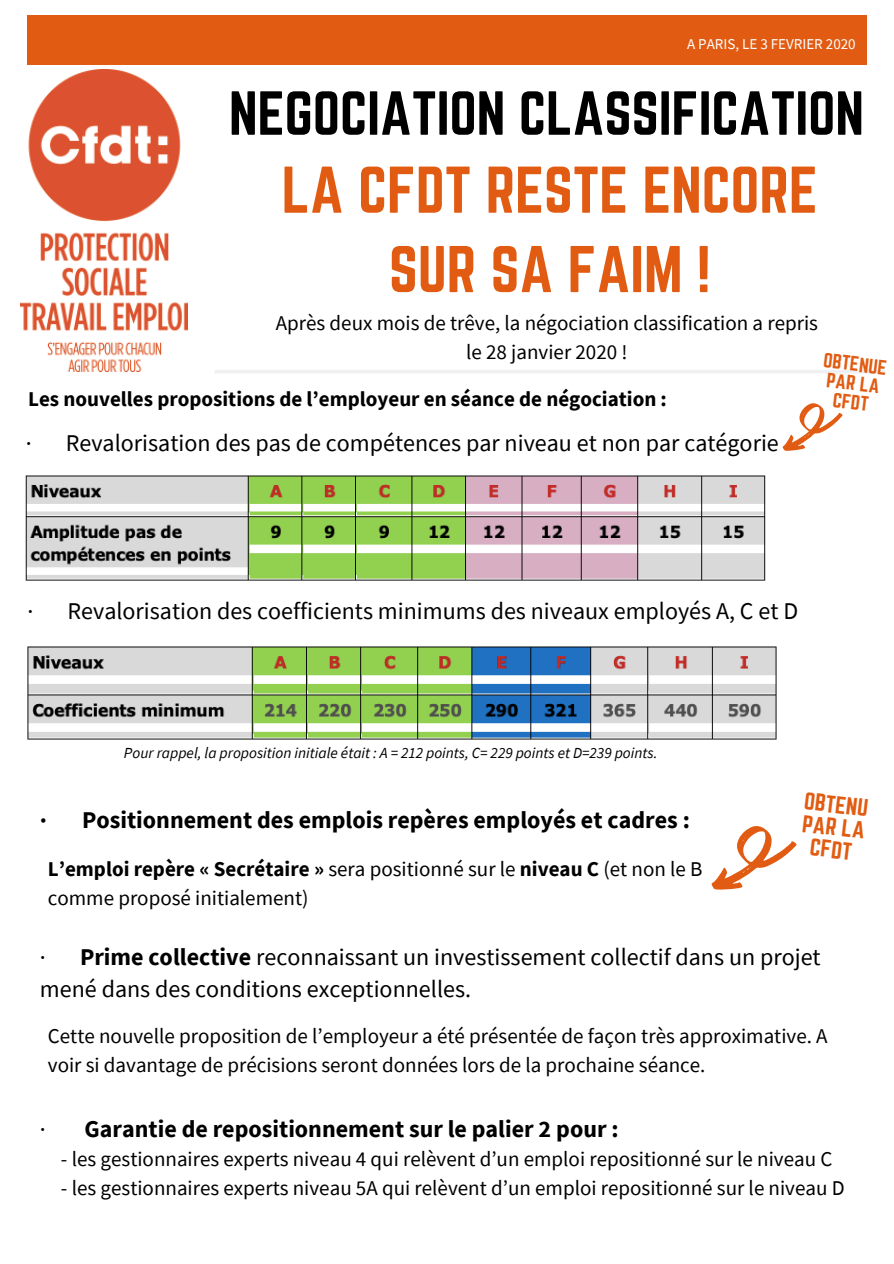
<style>
.page{position:relative;width:894px;height:1264px;background:#fff}
.page>*{position:absolute;margin:0;border:0;box-sizing:border-box;transform-origin:0 0}
.t1{font:57.75px/79.3px "Norwester";color:#e15c12;text-align:center}
.t2{font:54.3px "Norwester";color:#000}
.t3{font:24px/32.7px "Source Sans Pro";color:#000}
.t4{font:700 24px "Source Sans Pro";color:#000}
.t5{font:21.45px/22.5px "Norwester";color:#e15c12;text-align:center}
.t6{font:21px/28.8px "Source Sans Pro";color:#000}
.t7{font:700 21px "Source Sans Pro";color:#000}
.t8{font:18.3px/19px "Norwester";color:#e15c12;text-align:center}
.t9{font:italic 15.3px "Source Sans Pro";color:#000}
.t10{font:15px "Source Sans Pro";color:#fff}
.s1{font-weight:700}
.s2{font-weight:400}
</style>
<div class="page">
<div style="left:28px;top:15px;width:838px;height:50px;background:#e15c12"></div>
<hr style="left:215px;top:370px;width:670px;height:3px;background:#eff0f2">
<img style="left:25px;top:475px;width:741px;height:106px">
<img style="left:27px;top:646px;width:750px;height:94px">
<svg style="left:782px;top:403px;width:61px;height:48px"></svg>
<svg style="left:711px;top:826px;width:86px;height:64px"></svg>
<img style="left:20px;top:69px;width:168px;height:302px">
<p class="t10" style="left:686px;top:34px;width:170px">A PARIS, LE 3 FEVRIER 2020</p>
<h2 class="t2" style="left:229px;top:87px;width:636px">NEGOCIATION CLASSIFICATION</h2>
<h1 class="t1" style="left:281px;top:153px;width:537px">LA CFDT RESTE ENCORE<br>SUR SA FAIM !</h1>
<p class="t6" style="left:276px;top:307px;width:543px;line-height:29.2px;text-align:center">Après deux mois de trêve, la négociation classification a repris le 28 janvier 2020 !</p>
<p class="t8" style="left:824px;top:351px;width:65px;rotate:7deg">OBTENUE<br>PAR LA<br>CFDT</p>
<p class="t7" style="left:28px;top:386px;width:640px">Les nouvelles propositions de l’employeur en séance de négociation :</p>
<p class="t3" style="left:26px;top:426px;width:754px">· Revalorisation des pas de compétences par niveau et non par catégorie</p>
<p class="t3" style="left:28px;top:594px;width:771px">· Revalorisation des coefficients minimums des niveaux employés A, C et D</p>
<p class="t9" style="left:124px;top:743px;width:535px">Pour rappel, la proposition initiale était : A = 212 points, C= 229 points et D=239 points.</p>
<p class="t5" style="left:805px;top:790px;width:65px;rotate:7deg">OBTENU<br>PAR LA<br>CFDT</p>
<p class="t4" style="left:40px;top:804px;width:651px">· Positionnement des emplois repères employés et cadres :</p>
<p class="t6" style="left:48px;top:853px;width:656px"><span class="s1">L’emploi repère « Secrétaire »</span> sera positionné sur le <span class="s1">niveau C</span> (et non le B comme proposé initialement)</p>
<p class="t3" style="left:40px;top:939px;width:782px">· <span class="s1">Prime collective</span> reconnaissant un investissement collectif dans un projet mené dans des conditions exceptionnelles.</p>
<p class="t6" style="left:48px;top:1020px;width:781px">Cette nouvelle proposition de l’employeur a été présentée de façon très approximative. A voir si davantage de précisions seront données lors de la prochaine séance.</p>
<p class="t4" style="left:40px;top:1112px;width:580px"><span class="s2">·</span> Garantie de repositionnement sur le palier 2 pour :</p>
<p class="t6" style="left:61px;top:1143px;width:772px">- les gestionnaires experts niveau 4 qui relèvent d’un emploi repositionné sur le niveau C</p>
<p class="t6" style="left:61px;top:1173px;width:785px">- les gestionnaires experts niveau 5A qui relèvent d’un emploi repositionné sur le niveau D</p>
</div>
